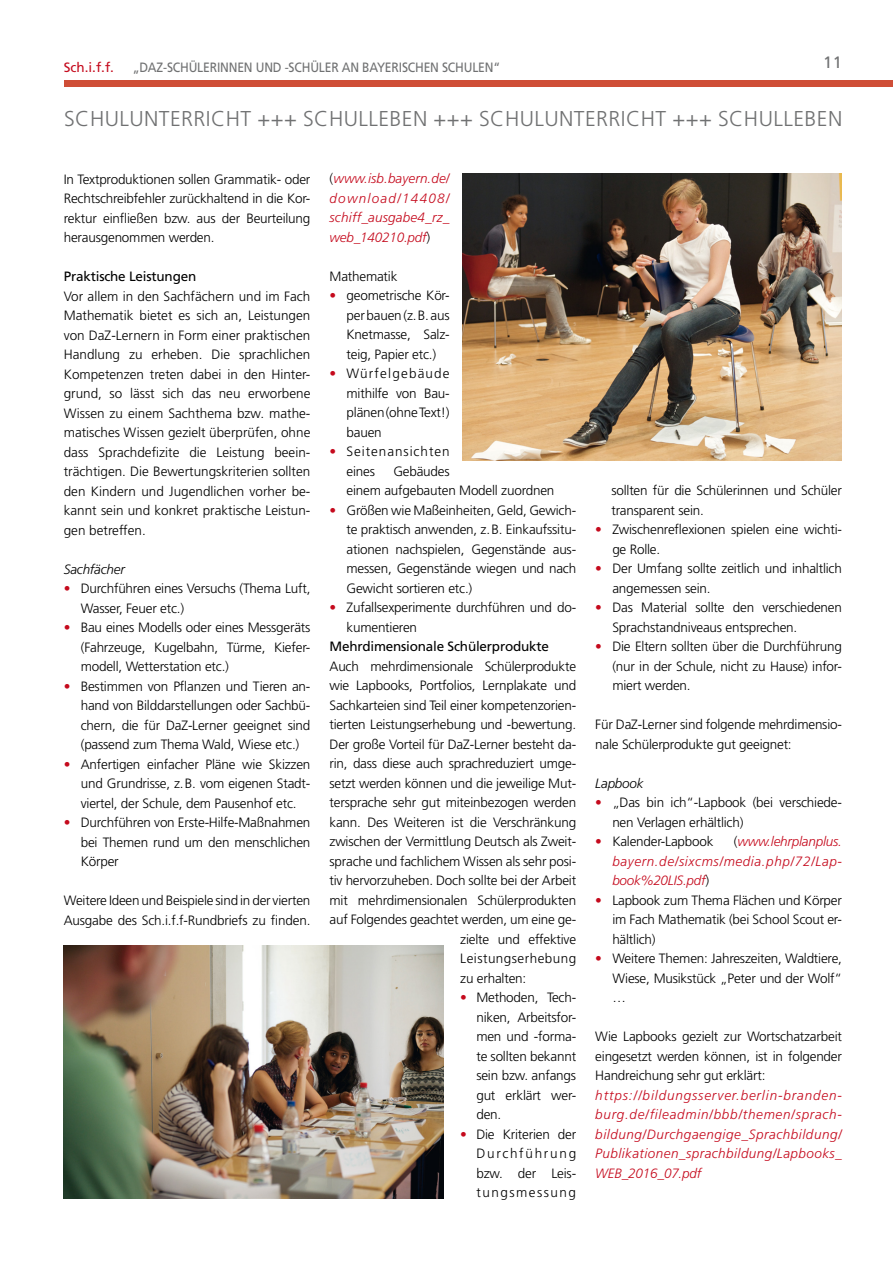
<style>
.page{position:relative;width:893px;height:1263px;background:#fff}
.page>*{position:absolute;margin:0;border:0;box-sizing:border-box;transform-origin:0 0}
.t1{font:300 21.45px "Frutiger LT Std";letter-spacing:.02em;color:#707172}
.t2{font:16.5px "Frutiger LT Std";color:#707172}
.t3{font:300 13.5px/19.5px "Frutiger LT Std";letter-spacing:-.015em;color:#000;text-align:justify}
.t4{font:italic 300 13.5px/19.5px "Frutiger LT Std";letter-spacing:.03em;color:#c50a1d;text-align:justify}
.t5{font:13.5px "Frutiger LT Std";letter-spacing:-.015em;color:#000}
.t6{font:13.5px "Frutiger LT Std";letter-spacing:-.015em;color:#707172;scale:.9 1}
.t7{font:300 13.5px/19.5px "Frutiger LT Std";letter-spacing:.07em;color:#000}
.t8{font:italic 300 13.5px "Frutiger LT Std";letter-spacing:-.015em;color:#000}
.t9{font:300 13.5px "Frutiger LT Std";letter-spacing:.035em;color:#000}
.t10{font:13.5px "Frutiger LT Std";color:#c50a1d}
.s1{color:#c50a1d}
.s2{font-style:normal;color:#000}
.s3{color:#fff}
</style>
<div class="page">
<div style="left:64px;top:80px;width:829px;height:7px;background:#cf4e37"></div>
<img style="left:462px;top:174px;width:380px;height:286px">
<img style="left:64px;top:946px;width:379px;height:252px">
<p class="t10" style="left:64px;top:60px;width:52px">Sch.i.f.f.</p>
<p class="t6" style="left:133px;top:60px;width:410px">„DAZ-SCHÜLERINNEN UND -SCHÜLER AN BAYERISCHEN SCHULEN“</p>
<p class="t2" style="left:823px;top:52px;width:20px">11</p>
<h1 class="t1" style="left:64px;top:106px;width:780px">SCHULUNTERRICHT +++ SCHULLEBEN +++ SCHULUNTERRICHT +++ SCHULLEBEN</h1>
<p class="t3" style="left:64px;top:169px;width:248px">In Textproduktionen sollen Grammatik- oder Rechtschreibfehler zurückhaltend in die Kor&shy;rektur einfließen bzw. aus der Beurteilung herausgenommen werden.</p>
<p class="t5" style="left:64px;top:269px;width:134px">Praktische Leistungen</p>
<p class="t3" style="left:64px;top:286px;width:248px">Vor allem in den Sachfächern und im Fach Mathematik bietet es sich an, Leistungen von DaZ-Lernern in Form einer praktischen Handlung zu erheben. Die sprachlichen Kompetenzen treten dabei in den Hinter&shy;grund, so lässt sich das neu erworbene Wissen zu einem Sachthema bzw. mathe&shy;matisches Wissen gezielt überprüfen, ohne dass Sprachdefizite die Leistung beein&shy;trächtigen. Die Bewertungskriterien sollten den Kindern und Jugendlichen vorher be&shy;kannt sein und konkret praktische Leistun&shy;gen betreffen.</p>
<p class="t8" style="left:64px;top:561px;width:63px">Sachfächer</p>
<p class="t3" style="left:81px;top:579px;width:231px;text-indent:-17px"><span class="s1">•</span> Durchführen eines Versuchs (Thema Luft,<br>Wasser, Feuer etc.)</p>
<p class="t3" style="left:81px;top:618px;width:231px;text-indent:-17px"><span class="s1">•</span> Bau eines Modells oder eines Messgeräts (Fahrzeuge, Kugelbahn, Türme, Kiefer&shy;modell, Wetterstation etc.)</p>
<p class="t3" style="left:81px;top:676px;width:231px;text-indent:-17px"><span class="s1">•</span> Bestimmen von Pflanzen und Tieren an&shy;hand von Bilddarstellungen oder Sachbü&shy;chern, die für DaZ-Lerner geeignet sind (passend zum Thema Wald, Wiese etc.)</p>
<p class="t3" style="left:81px;top:754px;width:231px;text-indent:-17px"><span class="s1">•</span> Anfertigen einfacher Pläne wie Skizzen und Grundrisse, z.B. vom eigenen Stadt&shy;viertel, der Schule, dem Pausenhof etc.</p>
<p class="t3" style="left:81px;top:813px;width:231px;text-indent:-17px"><span class="s1">•</span> Durchführen von Erste-Hilfe-Maßnahmen bei Themen rund um den menschlichen Körper</p>
<p class="t3" style="left:64px;top:891px;width:248px">Weitere Ideen und Beispiele sind in der vierten<br>Ausgabe des Sch.i.f.f-Rundbriefs zu finden.</p>
<p class="t4" style="left:330px;top:169px;width:122px"><span class="s2">(</span>www.isb.bayern.de/ download/14408/ schiff_ausgabe4_rz_ web_140210.pdf<span class="s2">)</span></p>
<p class="t3" style="left:330px;top:267px;width:69px">Mathematik</p>
<p class="t3" style="left:347px;top:286px;width:105px;text-indent:-17px"><span class="s1">•</span> geometrische Kör&shy;per bauen (z.B. aus Knetmasse, Salz&shy;teig, Papier etc.)</p>
<p class="t3" style="left:347px;top:364px;width:105px;text-indent:-17px"><span class="s1">•</span> Würfelgebäude mithilfe von Bau&shy;plänen (ohne Text!) bauen</p>
<p class="t7" style="left:347px;top:442px;width:105px;text-indent:-17px"><span class="s1">•</span> Seitenansichten eines</p>
<p class="t3" style="left:347px;top:462px;width:209px;text-indent:47px">Gebäudes<br>einem aufgebauten Modell zuordnen</p>
<p class="t3" style="left:347px;top:501px;width:231px;text-indent:-17px"><span class="s1">•</span> Größen wie Maßeinheiten, Geld, Gewich&shy;te praktisch anwenden, z.B. Einkaufssitu&shy;ationen nachspielen, Gegenstände aus&shy;messen, Gegenstände wiegen und nach Gewicht sortieren etc.)</p>
<p class="t3" style="left:347px;top:598px;width:231px;text-indent:-17px"><span class="s1">•</span> Zufallsexperimente durchführen und do&shy;kumentieren</p>
<p class="t5" style="left:330px;top:639px;width:221px">Mehrdimensionale Schülerprodukte</p>
<p class="t3" style="left:330px;top:657px;width:248px">Auch mehrdimensionale Schülerprodukte</p>
<p class="t3" style="left:330px;top:676px;width:248px">wie Lapbooks, Portfolios, Lernplakate und</p>
<p class="t3" style="left:330px;top:696px;width:248px">Sachkarteien sind Teil einer kompetenzorien-</p>
<p class="t3" style="left:330px;top:715px;width:248px">tierten Leistungserhebung und -bewertung.</p>
<p class="t3" style="left:330px;top:735px;width:248px">Der große Vorteil für DaZ-Lerner besteht da-</p>
<p class="t3" style="left:330px;top:754px;width:248px">rin, dass diese auch sprachreduziert umge-</p>
<p class="t3" style="left:330px;top:774px;width:248px">setzt werden können und die jeweilige Mut-</p>
<p class="t3" style="left:330px;top:793px;width:248px">tersprache sehr gut miteinbezogen werden</p>
<p class="t3" style="left:330px;top:813px;width:248px">kann. Des Weiteren ist die Verschränkung</p>
<p class="t3" style="left:330px;top:832px;width:248px">zwischen der Vermittlung Deutsch als Zweit-</p>
<p class="t3" style="left:330px;top:852px;width:248px">sprache und fachlichem Wissen als sehr posi-</p>
<p class="t3" style="left:330px;top:871px;width:248px">tiv hervorzuheben. Doch sollte bei der Arbeit</p>
<p class="t3" style="left:330px;top:891px;width:248px">mit mehrdimensionalen Schülerprodukten</p>
<p class="t3" style="left:330px;top:910px;width:248px">auf Folgendes geachtet werden, um eine ge-</p>
<p class="t3" style="left:460px;top:930px;width:117px">zielte und effektive</p>
<p class="t9" style="left:460px;top:951px;width:117px">Leistungserhebung</p>
<p class="t3" style="left:460px;top:969px;width:68px">zu erhalten:</p>
<p class="t3" style="left:476px;top:988px;width:101px;text-indent:-16px"><span class="s1">•</span> Methoden, Tech&shy;niken, Arbeitsfor&shy;men und -forma&shy;te sollten bekannt sein bzw. anfangs gut erklärt wer&shy;den.</p>
<p class="t3" style="left:476px;top:1124px;width:101px;text-indent:-16px"><span class="s1">•</span> Die Kriterien der Durchführung bzw. der Leis&shy;tungsmessung</p>
<p class="t3" style="left:611px;top:481px;width:232px;text-indent:-16px"><span class="s3">•</span> sollten für die Schülerinnen und Schüler transparent sein.</p>
<p class="t3" style="left:612px;top:520px;width:231px;text-indent:-17px"><span class="s1">•</span> Zwischenreflexionen spielen eine wichti&shy;ge Rolle.</p>
<p class="t3" style="left:612px;top:559px;width:231px;text-indent:-17px"><span class="s1">•</span> Der Umfang sollte zeitlich und inhaltlich angemessen sein.</p>
<p class="t3" style="left:612px;top:598px;width:231px;text-indent:-17px"><span class="s1">•</span> Das Material sollte den verschiedenen<br>Sprachstandniveaus entsprechen.</p>
<p class="t3" style="left:612px;top:637px;width:231px;text-indent:-17px"><span class="s1">•</span> Die Eltern sollten über die Durchführung (nur in der Schule, nicht zu Hause) infor&shy;miert werden.</p>
<p class="t3" style="left:595px;top:715px;width:248px">Für DaZ-Lerner sind folgende mehrdimensio&shy;nale Schülerprodukte gut geeignet:</p>
<p class="t8" style="left:595px;top:775px;width:50px">Lapbook</p>
<p class="t3" style="left:612px;top:793px;width:231px;text-indent:-17px"><span class="s1">•</span> „Das bin ich“-Lapbook (bei verschiede&shy;nen Verlagen erhältlich)</p>
<p class="t3" style="left:595px;top:832px;width:120px"><span class="s1">•</span> Kalender-Lapbook</p>
<p class="t4" style="left:612px;top:832px;width:231px;text-indent:122px"><span class="s2">(</span>www.lehrplanplus. bayern.de/sixcms/media.php/72/Lap&shy;book%20LIS.pdf<span class="s2">)</span></p>
<p class="t3" style="left:612px;top:891px;width:231px;text-indent:-17px"><span class="s1">•</span> Lapbook zum Thema Flächen und Körper im Fach Mathematik (bei School Scout er&shy;hältlich)</p>
<p class="t3" style="left:612px;top:949px;width:231px;text-indent:-17px"><span class="s1">•</span> Weitere Themen: Jahreszeiten, Waldtiere, Wiese, Musikstück „Peter und der Wolf“ …</p>
<p class="t3" style="left:595px;top:1027px;width:248px">Wie Lapbooks gezielt zur Wortschatzarbeit eingesetzt werden können, ist in folgender Handreichung sehr gut erklärt:</p>
<p class="t4" style="left:595px;top:1086px;width:248px">https://bildungsserver.berlin-branden&shy;burg.de/fileadmin/bbb/themen/sprach&shy;bildung/Durchgaengige_Sprachbildung/ Publikationen_sprachbildung/Lapbooks_ WEB_2016_07.pdf</p>
</div>
